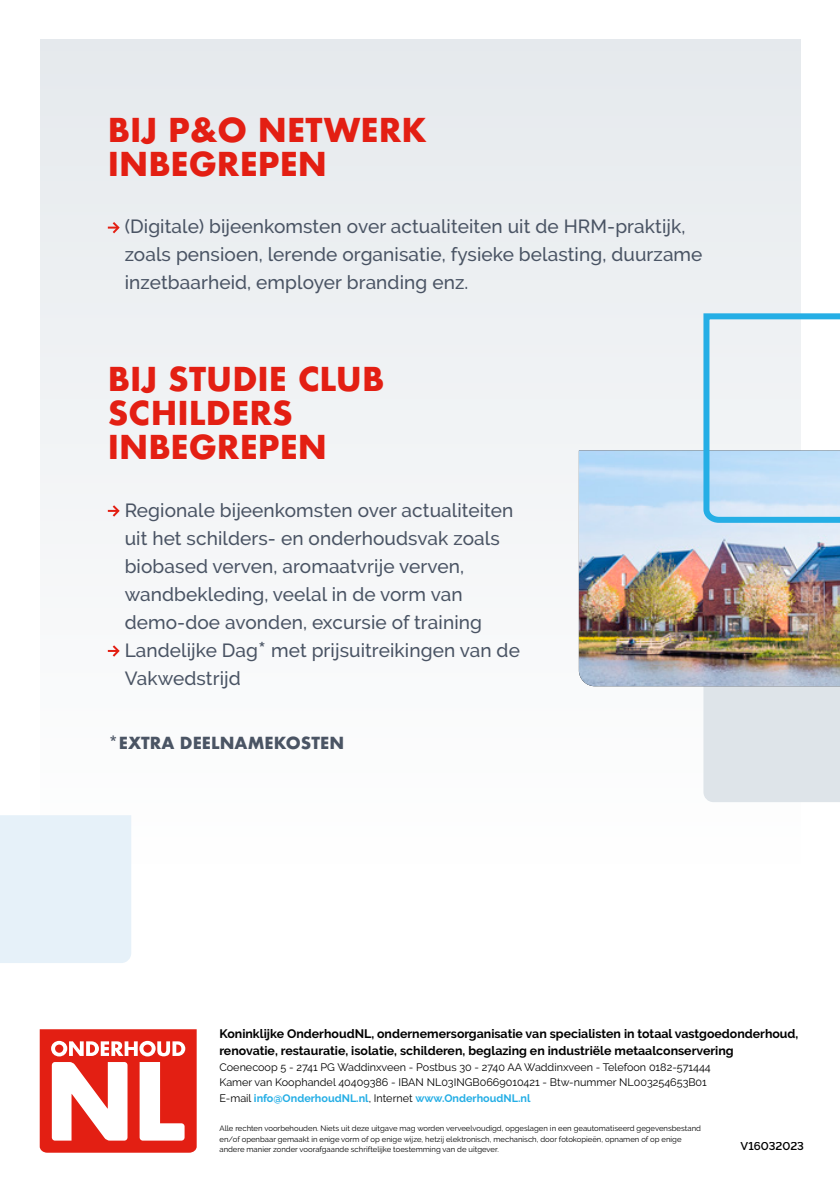
<style>
.page{position:relative;width:840px;height:1191px;background:#fff}
.page>*{position:absolute;margin:0;border:0;box-sizing:border-box;transform-origin:0 0}
.Hoofdtitel_middel{font:700 32px/34px "Futura";color:#e31f13}
.Titel_klein{font:500 19px/28px "Raleway";letter-spacing:.005em;color:#4a5464}
.Hoofdtitel_middel-2{font:700 16.2px "Futura";color:#4a5464}
.t1{font:700 12.4px "Raleway";color:#000}
.t2{font:600 11.6px "Raleway";color:#000}
.t3{font:10.8px "Raleway";color:#000}
.t4{font:700 10.8px "Raleway";color:#25aee5}
.t5{font:7.8px "Raleway";color:#000}
.s1{font-size:24px}
.s2{font-weight:400;color:#000}
</style>
<div class="page">
<div style="left:40px;top:40px;width:759px;height:1111px;background:linear-gradient(to bottom,#e7ebee,#fff)"></div>
<svg style="left:108px;top:220px;width:13px;height:15px"></svg>
<svg style="left:108px;top:503px;width:13px;height:16px"></svg>
<svg style="left:108px;top:643px;width:13px;height:16px"></svg>
<svg style="left:40px;top:1029px;width:156px;height:123px"></svg>
<div style="left:0;top:815px;width:131px;height:148px;background:#e6f1f9"></div>
<div style="left:703px;top:686px;width:136px;height:116px;background:#dee4e9"></div>
<img style="left:578px;top:450px;width:261px;height:236px">
<svg style="left:700px;top:310px;width:139px;height:216px"></svg>
<p class="Hoofdtitel_middel" style="left:108px;top:113px;width:320px">BIJ P&amp;O NETWERK<br>INBEGREPEN</p>
<p class="Titel_klein" style="left:125px;top:213px;width:579px">(Digitale) bijeenkomsten over actualiteiten uit de HRM-praktijk, zoals pensioen, lerende organisatie, fysieke belasting, duurzame inzetbaarheid, employer branding enz.</p>
<p class="Hoofdtitel_middel" style="left:108px;top:362px;width:278px">BIJ STUDIE CLUB<br>SCHILDERS</p>
<p class="Hoofdtitel_middel" style="left:108px;top:430px;width:221px">INBEGREPEN</p>
<p class="Titel_klein" style="left:125px;top:496px;width:390px">Regionale bijeenkomsten over actualiteiten uit het schilders- en onderhoudsvak zoals biobased verven, aromaatvrije verven, wandbekleding, veelal in de vorm van demo-doe avonden, excursie of training</p>
<p class="Titel_klein" style="left:125px;top:636px;width:396px">Landelijke Dag<span class="s1">*</span> met prijsuitreikingen van de<br>Vakwedstrijd</p>
<p class="Hoofdtitel_middel-2" style="left:108px;top:731px;width:238px">*EXTRA DEELNAMEKOSTEN</p>
<p class="t1" style="left:219px;top:1026px;width:580px">Koninklijke OnderhoudNL, ondernemersorganisatie van specialisten in totaal vastgoedonderhoud,</p>
<p class="t1" style="left:219px;top:1043px;width:515px">renovatie, restauratie, isolatie, schilderen, beglazing en industriële metaalconservering</p>
<p class="t3" style="left:219px;top:1060px;width:492px">Coenecoop 5 - 2741 PG Waddinxveen - Postbus 30 - 2740 AA Waddinxveen - Telefoon 0182-571444</p>
<p class="t3" style="left:219px;top:1076px;width:488px">Kamer van Koophandel 40409386 - IBAN NL03INGB0669010421 - Btw-nummer NL003254653B01</p>
<p class="t4" style="left:219px;top:1091px;width:312px"><span class="s2">E-mail</span> info@OnderhoudNL.nl<span class="s2">, Internet</span> www.OnderhoudNL.nl</p>
<p class="t5" style="left:219px;top:1123px;width:483px">Alle rechten voorbehouden. Niets uit deze uitgave mag worden verveelvoudigd, opgeslagen in een geautomatiseerd gegevensbestand</p>
<p class="t5" style="left:219px;top:1134px;width:463px">en/of openbaar gemaakt in enige vorm of op enige wijze, hetzij elektronisch, mechanisch, door fotokopieën, opnamen of op enige</p>
<p class="t5" style="left:219px;top:1145px;width:281px">andere manier zonder voorafgaande schriftelijke toestemming van de uitgever.</p>
<p class="t2" style="left:740px;top:1139px;width:65px">V16032023</p>
</div>
